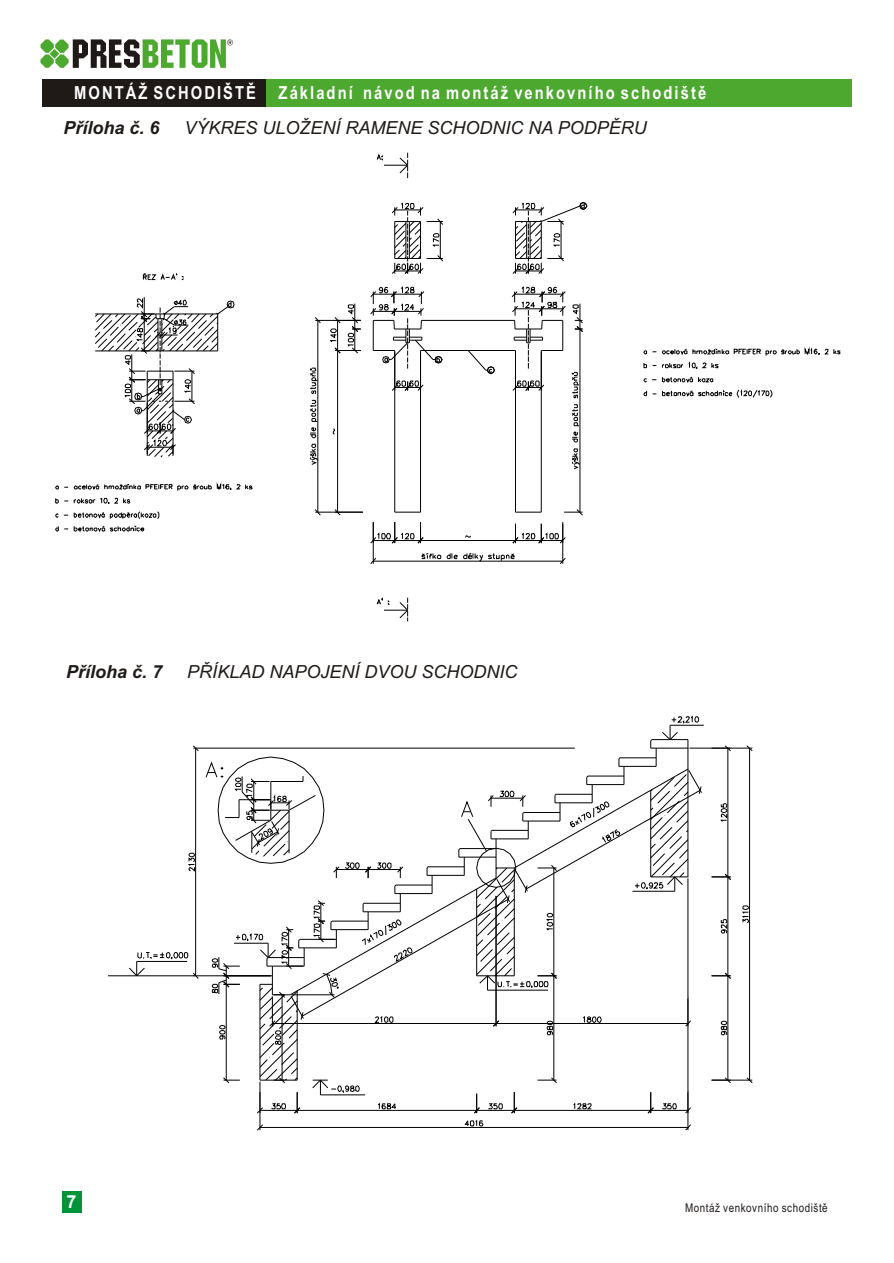
<style>
.page{position:relative;width:894px;height:1263px;background:#fff}
.page>*{position:absolute;margin:0;border:0;box-sizing:border-box;transform-origin:0 0}
.t1{font:italic 18px "Arial";color:#1f1a17}
.t2{font:700 18px "Arial Narrow";letter-spacing:.115em;color:#fff}
.t3{font:italic 700 18px "Arial";color:#1f1a17}
.t4{font:700 18px "Arial";color:#fff}
.t5{font:12px "Arial Narrow";letter-spacing:.045em;color:#1f1a17}
</style>
<div class="page">
<div style="left:62px;top:1191px;width:19px;height:22px;background:#009438"></div>
<hr style="left:421px;top:320px;width:94px;height:1px;background:#000">
<hr style="left:421px;top:350px;width:94px;height:1px;background:#000">
<hr style="left:421px;top:540px;width:94px;height:1px;background:#000">
<hr style="left:373px;top:561px;width:190px;height:1px;background:#000">
<svg style="left:421px;top:553px;width:20px;height:6px"></svg>
<svg style="left:447px;top:553px;width:68px;height:8px"></svg>
<svg style="left:392px;top:381px;width:32px;height:10px"></svg>
<hr style="left:394px;top:351px;width:1px;height:161px;background:#000">
<hr style="left:420px;top:351px;width:1px;height:161px;background:#000">
<svg style="left:310px;top:444px;width:8px;height:21px"></svg>
<svg style="left:310px;top:400px;width:7px;height:38px"></svg>
<svg style="left:310px;top:368px;width:7px;height:26px"></svg>
<hr style="left:337px;top:351px;width:1px;height:161px;background:#000">
<hr style="left:318px;top:320px;width:1px;height:192px;background:#000">
<svg style="left:55px;top:485px;width:13px;height:4px"></svg>
<svg style="left:74px;top:483px;width:179px;height:8px"></svg>
<svg style="left:55px;top:526px;width:13px;height:6px"></svg>
<svg style="left:74px;top:526px;width:70px;height:6px"></svg>
<svg style="left:55px;top:513px;width:13px;height:5px"></svg>
<svg style="left:74px;top:511px;width:85px;height:8px"></svg>
<svg style="left:55px;top:498px;width:13px;height:6px"></svg>
<svg style="left:74px;top:498px;width:56px;height:6px"></svg>
<hr style="left:373px;top:522px;width:1px;height:42px;background:#000">
<svg style="left:377px;top:598px;width:31px;height:23px"></svg>
<svg style="left:370px;top:558px;width:6px;height:6px"></svg>
<svg style="left:370px;top:522px;width:54px;height:22px"></svg>
<hr style="left:315px;top:512px;width:48px;height:1px;background:#000">
<svg style="left:315px;top:509px;width:6px;height:7px"></svg>
<svg style="left:335px;top:509px;width:28px;height:7px"></svg>
<svg style="left:395px;top:512px;width:26px;height:1px"></svg>
<svg style="left:143px;top:273px;width:40px;height:7px"></svg>
<hr style="left:315px;top:320px;width:46px;height:1px;background:#000">
<svg style="left:315px;top:317px;width:6px;height:6px"></svg>
<svg style="left:95px;top:297px;width:139px;height:161px"></svg>
<svg style="left:330px;top:304px;width:31px;height:50px"></svg>
<svg style="left:370px;top:287px;width:72px;height:82px"></svg>
<svg style="left:392px;top:203px;width:51px;height:71px"></svg>
<svg style="left:377px;top:153px;width:31px;height:25px"></svg>
<hr style="left:580px;top:329px;width:1px;height:183px;background:#000">
<svg style="left:512px;top:381px;width:32px;height:10px"></svg>
<hr style="left:515px;top:351px;width:1px;height:161px;background:#000">
<hr style="left:541px;top:351px;width:1px;height:161px;background:#000">
<svg style="left:572px;top:448px;width:7px;height:21px"></svg>
<svg style="left:572px;top:432px;width:6px;height:10px"></svg>
<svg style="left:572px;top:404px;width:7px;height:22px"></svg>
<svg style="left:572px;top:372px;width:7px;height:26px"></svg>
<svg style="left:644px;top:391px;width:3px;height:5px"></svg>
<svg style="left:662px;top:390px;width:110px;height:8px"></svg>
<hr style="left:563px;top:522px;width:1px;height:42px;background:#000">
<svg style="left:465px;top:535px;width:6px;height:3px"></svg>
<svg style="left:512px;top:524px;width:54px;height:20px"></svg>
<svg style="left:560px;top:558px;width:6px;height:6px"></svg>
<svg style="left:515px;top:512px;width:26px;height:1px"></svg>
<svg style="left:564px;top:509px;width:19px;height:7px"></svg>
<svg style="left:644px;top:379px;width:12px;height:3px"></svg>
<svg style="left:662px;top:377px;width:51px;height:6px"></svg>
<svg style="left:644px;top:363px;width:3px;height:5px"></svg>
<svg style="left:662px;top:362px;width:56px;height:7px"></svg>
<svg style="left:662px;top:347px;width:178px;height:9px"></svg>
<svg style="left:468px;top:351px;width:27px;height:23px"></svg>
<svg style="left:512px;top:287px;width:54px;height:82px"></svg>
<svg style="left:573px;top:304px;width:10px;height:28px"></svg>
<svg style="left:512px;top:202px;width:75px;height:72px"></svg>
<svg style="left:108px;top:715px;width:643px;height:412px"></svg>
<hr style="left:260px;top:1082px;width:1px;height:48px;background:#000">
<hr style="left:688px;top:878px;width:1px;height:252px;background:#000">
<hr style="left:260px;top:1127px;width:428px;height:1px;background:#000">
<svg style="left:257px;top:1124px;width:6px;height:7px"></svg>
<svg style="left:465px;top:1120px;width:18px;height:6px"></svg>
<svg style="left:685px;top:1124px;width:6px;height:7px"></svg>
<hr style="left:193px;top:748px;width:382px;height:1px;background:#000">
<hr style="left:195px;top:748px;width:1px;height:228px;background:#000">
<svg style="left:193px;top:745px;width:6px;height:6px"></svg>
<svg style="left:188px;top:853px;width:7px;height:18px"></svg>
<hr style="left:108px;top:976px;width:164px;height:1px;background:#000">
<svg style="left:129px;top:952px;width:70px;height:27px"></svg>
<hr style="left:689px;top:748px;width:63px;height:1px;background:#000">
<hr style="left:712px;top:1080px;width:40px;height:1px;background:#000">
<hr style="left:749px;top:748px;width:1px;height:332px;background:#000">
<svg style="left:746px;top:745px;width:7px;height:6px"></svg>
<svg style="left:746px;top:1077px;width:7px;height:6px"></svg>
<svg style="left:742px;top:906px;width:7px;height:17px"></svg>
<hr style="left:728px;top:877px;width:1px;height:99px;background:#000">
<svg style="left:721px;top:919px;width:6px;height:14px"></svg>
<hr style="left:728px;top:976px;width:1px;height:104px;background:#000">
<svg style="left:712px;top:973px;width:19px;height:6px"></svg>
<svg style="left:712px;top:1077px;width:19px;height:6px"></svg>
<svg style="left:721px;top:1021px;width:6px;height:14px"></svg>
<hr style="left:728px;top:748px;width:1px;height:129px;background:#000">
<svg style="left:712px;top:874px;width:19px;height:6px"></svg>
<svg style="left:712px;top:745px;width:19px;height:6px"></svg>
<svg style="left:721px;top:803px;width:6px;height:19px"></svg>
<svg style="left:206px;top:716px;width:496px;height:398px"></svg>
<hr style="left:670px;top:725px;width:34px;height:1px;background:#000">
<svg style="left:40px;top:39px;width:193px;height:29px"></svg>
<div style="left:42px;top:79px;width:810px;height:28px;background:#4da830"></div>
<div style="left:42px;top:79px;width:223px;height:28px;background:#1f1a17"></div>
<p class="t2" style="left:74px;top:79px;width:183px">MONTÁŽ SCHODIŠTÌ</p>
<p class="t2" style="left:279px;top:79px;width:429px">Základní návod na montáž venkovního schodištì</p>
<p class="t3" style="left:63px;top:121px;width:98px">Pøíloha è. 6</p>
<p class="t1" style="left:185px;top:121px;width:464px">VÝKRES ULOŽENÍ RAMENE SCHODNIC NA PODPÌRU</p>
<p class="t3" style="left:66px;top:665px;width:98px">Pøíloha è. 7</p>
<p class="t1" style="left:187px;top:665px;width:332px">PØÍKLAD NAPOJENÍ DVOU SCHODNIC</p>
<p class="t4" style="left:66px;top:1195px;width:12px">7</p>
<p class="t5" style="left:685px;top:1203px;width:144px">Montáž venkovního schodištì</p>
</div>
